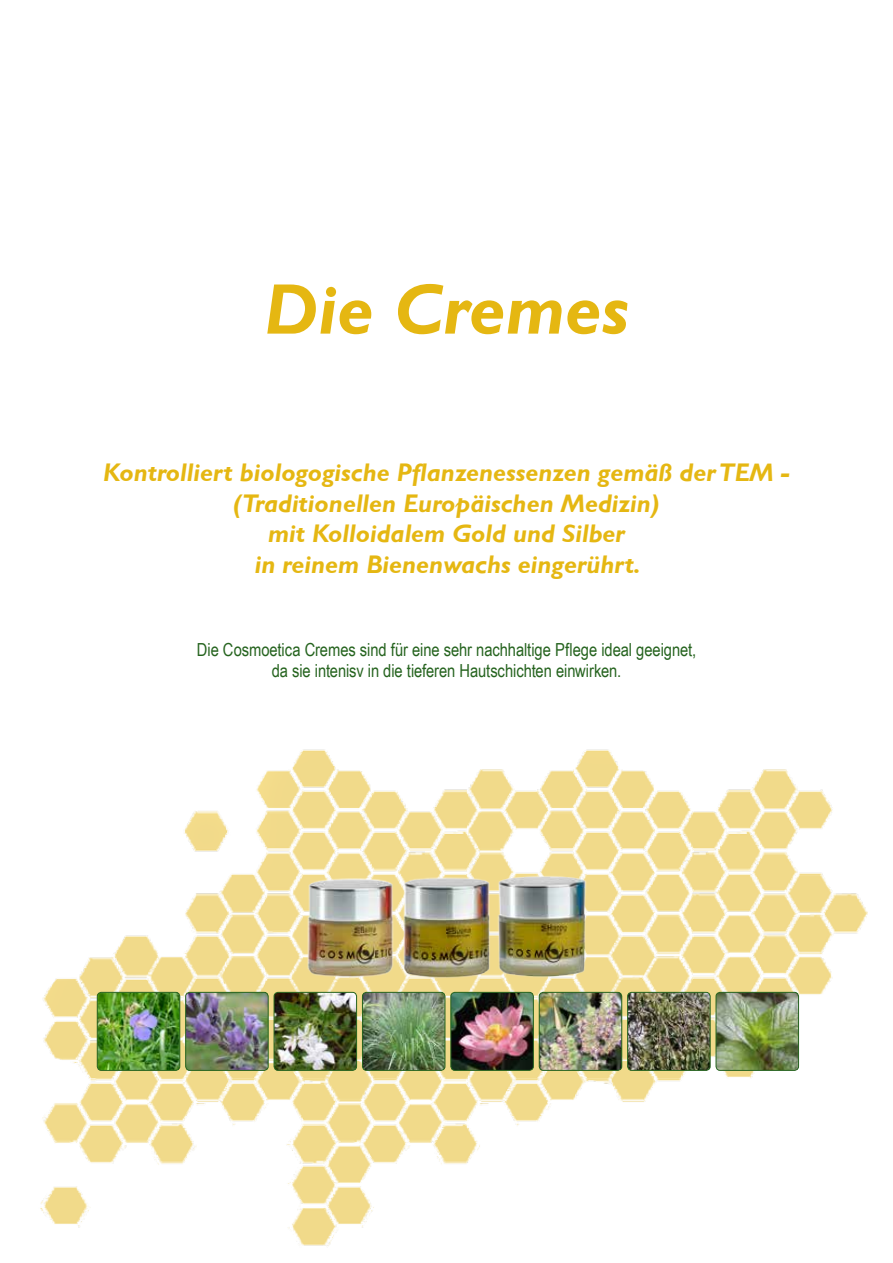
<style>
.page{position:relative;width:893px;height:1263px;background:#fff}
.page>*{position:absolute;margin:0;border:0;box-sizing:border-box;transform-origin:0 0}
.t1{font:italic 700 72px "Gill Sans";color:#e5b712}
.t2{font:italic 700 25.5px/30.6px "Gill Sans";color:#e5b712;text-align:center}
.t3{font:18px/21.6px "Arial Narrow";letter-spacing:-.005em;color:#25631e;text-align:center}
</style>
<div class="page">
<img style="left:40px;top:749px;width:827px;height:497px">
<img style="left:362px;top:992px;width:83px;height:78px">
<div style="left:362px;top:992px;width:83px;height:78px;border:1px solid #25631e;border-radius:4px"></div>
<img style="left:451px;top:992px;width:82px;height:78px">
<div style="left:451px;top:992px;width:83px;height:78px;border:1px solid #25631e;border-radius:4px"></div>
<img style="left:539px;top:992px;width:83px;height:78px">
<div style="left:539px;top:992px;width:83px;height:78px;border:1px solid #25631e;border-radius:4px"></div>
<img style="left:628px;top:992px;width:82px;height:78px">
<div style="left:627px;top:992px;width:83px;height:78px;border:1px solid #25631e;border-radius:4px"></div>
<img style="left:716px;top:992px;width:82px;height:78px">
<div style="left:716px;top:992px;width:83px;height:78px;border:1px solid #25631e;border-radius:4px"></div>
<img style="left:97px;top:992px;width:83px;height:78px">
<div style="left:97px;top:992px;width:83px;height:78px;border:1px solid #25631e;border-radius:4px"></div>
<img style="left:186px;top:992px;width:82px;height:78px">
<div style="left:185px;top:992px;width:83px;height:78px;border:1px solid #25631e;border-radius:4px"></div>
<img style="left:274px;top:992px;width:83px;height:78px">
<div style="left:274px;top:992px;width:83px;height:78px;border:1px solid #25631e;border-radius:4px"></div>
<img style="left:301px;top:874px;width:95px;height:107px">
<img style="left:396px;top:871px;width:94px;height:111px">
<img style="left:490px;top:853px;width:102px;height:132px">
<h1 class="t1" style="left:264px;top:268px;width:366px">Die Cremes</h1>
<p class="t2" style="left:103px;top:457px;width:688px">Kontrolliert biologogische Pflanzenessenzen gemäß der TEM - (Traditionellen Europäischen Medizin)<br>mit Kolloidalem Gold und Silber<br>in reinem Bienenwachs eingerührt.</p>
<p class="t3" style="left:197px;top:639px;width:501px">Die Cosmoetica Cremes sind für eine sehr nachhaltige Pflege ideal geeignet, da sie intenisv in die tieferen Hautschichten einwirken.</p>
</div>
